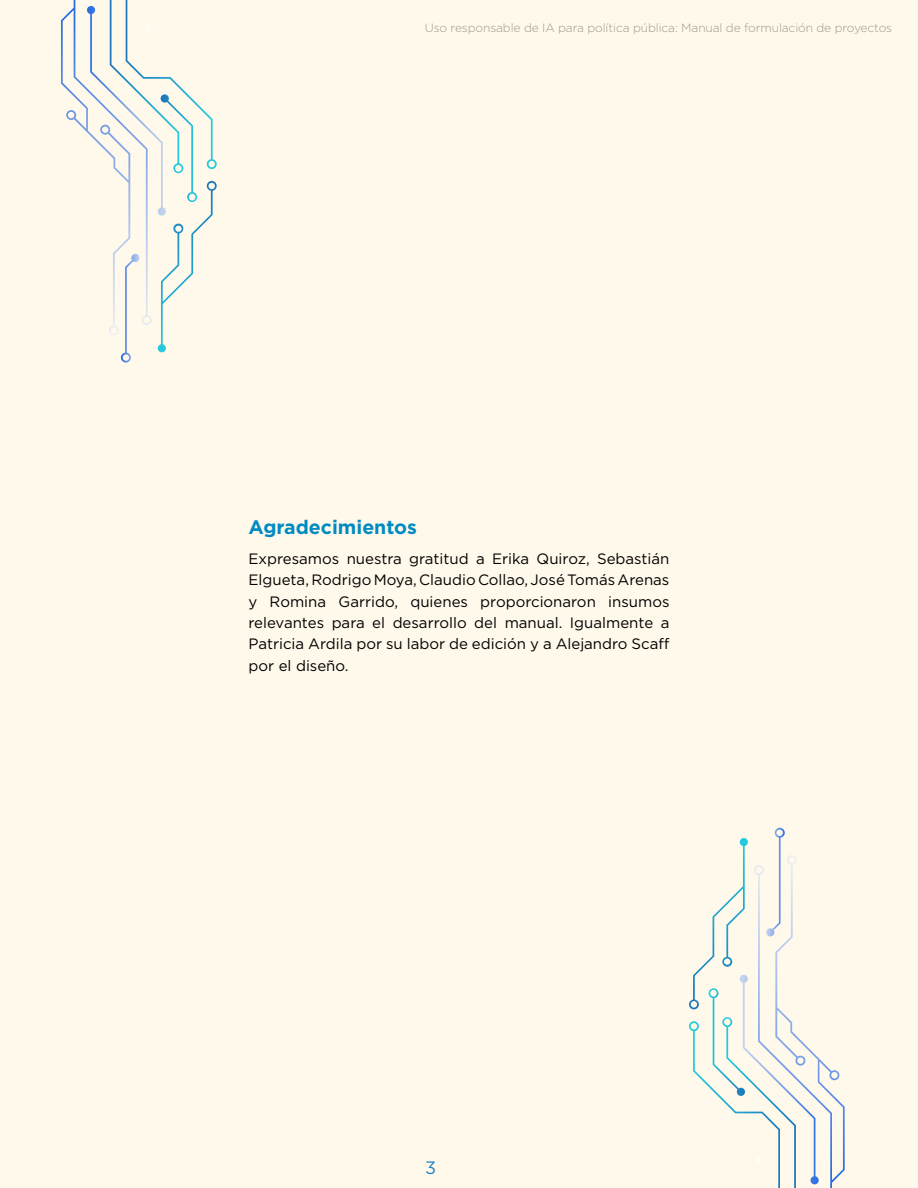
<style>
.page{position:relative;width:918px;height:1188px;background:#fff9eb}
.page>*{position:absolute;margin:0;border:0;box-sizing:border-box;transform-origin:0 0}
.t1{font:700 19.5px "Gotham";color:#008bc2}
.t2{font:18px "Gotham";color:#2382c1}
.t3{font:15px/21.3px "Gotham";color:#000;text-align:justify}
.t4{font:300 12px "Gotham";letter-spacing:-.01em;color:#9b9b88}
</style>
<div class="page">
<svg style="left:61px;top:0;width:156px;height:363px"></svg>
<svg style="left:689px;top:828px;width:156px;height:360px"></svg>
<p class="t4" style="left:425px;top:20px;width:469px">Uso responsable de IA para política pública: Manual de formulación de proyectos</p>
<h1 class="t1" style="left:249px;top:515px;width:170px">Agradecimientos</h1>
<p class="t3" style="left:249px;top:548px;width:422px">Expresamos nuestra gratitud a Erika Quiroz, Sebastián Elgueta, Rodrigo Moya, Claudio Collao, José Tomás Arenas y Romina Garrido, quienes proporcionaron insumos relevantes para el desarrollo del manual. Igualmente a Patricia Ardila por su labor de edición y a Alejandro Scaff por el diseño.</p>
<p class="t2" style="left:425px;top:1156px;width:13px">3</p>
</div>
